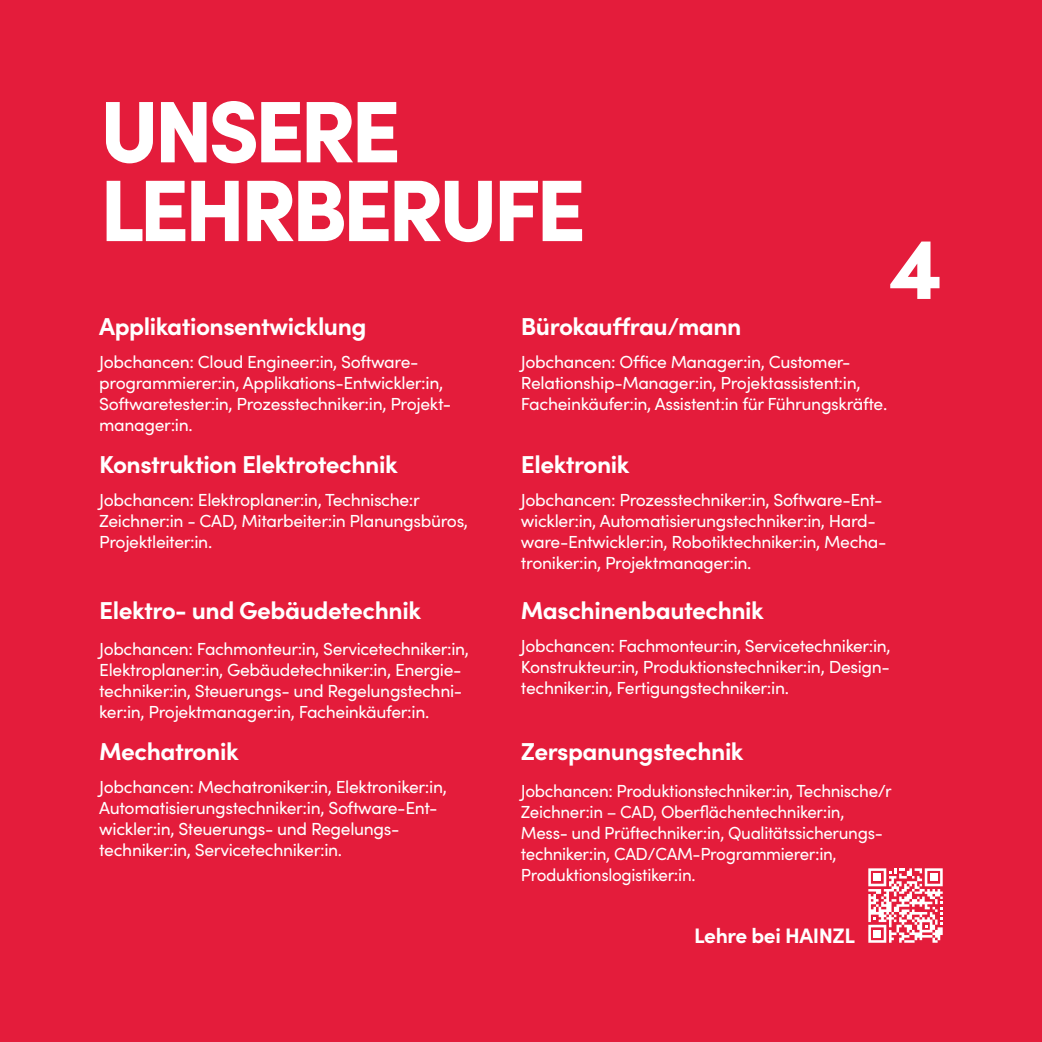
<style>
.page{position:relative;width:1042px;height:1042px;background:#e41c3b}
.page>*{position:absolute;margin:0;border:0;box-sizing:border-box;transform-origin:0 0}
.t1{font:900 87.5px "Sofia Pro";letter-spacing:-.06em;color:#fff}
.Produktheadline{font:700 24.5px "Sofia Pro";letter-spacing:-.02em;color:#fff}
.Produktheadline-2{font:700 21px "Sofia Pro";letter-spacing:-.02em;color:#fff}
.Subheadline{font:17.5px/21px "Sofia Pro";letter-spacing:-.02em;color:#fff}
</style>
<div class="page">
<svg style="left:868px;top:868px;width:75px;height:75px"></svg>
<div style="left:873px;top:873px;width:8px;height:8px;background:#fff"></div>
<div style="left:930px;top:873px;width:7px;height:8px;background:#fff"></div>
<div style="left:873px;top:930px;width:8px;height:7px;background:#fff"></div>
<p class="t1" style="left:100px;top:63px;width:303px">UNSERE</p>
<p class="t1" style="left:100px;top:142px;width:488px">LEHRBERUFE</p>
<p class="t1" style="left:889px;top:199px;width:55px">4</p>
<p class="Produktheadline" style="left:99px;top:308px;width:269px">Applikationsentwicklung</p>
<p class="Subheadline" style="left:99px;top:351px;width:354px">Jobchancen: Cloud Engineer:in, Software&shy;programmierer:in, Applikations-Entwickler:in, Softwaretester:in, Prozesstechniker:in, Projekt&shy;manager:in.</p>
<p class="Subheadline" style="left:521px;top:351px;width:368px">Jobchancen: Office Manager:in, Customer-<br>Relationship-Manager:in, Projektassistent:in,<br>Facheinkäufer:in, Assistent:in für Führungskräfte.</p>
<p class="Produktheadline" style="left:521px;top:308px;width:222px">Bürokauffrau/mann</p>
<p class="Produktheadline" style="left:99px;top:446px;width:300px">Konstruktion Elektrotechnik</p>
<p class="Subheadline" style="left:99px;top:489px;width:370px">Jobchancen: Elektroplaner:in, Technische:r<br>Zeichner:in - CAD, Mitarbeiter:in Planungsbüros,<br>Projektleiter:in.</p>
<p class="Produktheadline" style="left:99px;top:591px;width:323px">Elektro- und Gebäudetechnik</p>
<p class="Subheadline" style="left:99px;top:637px;width:371px">Jobchancen: Fachmonteur:in, Servicetechniker:in, Elektroplaner:in, Gebäudetechniker:in, Energie&shy;techniker:in, Steuerungs- und Regelungstechni&shy;ker:in, Projektmanager:in, Facheinkäufer:in.</p>
<p class="Produktheadline" style="left:99px;top:732px;width:141px">Mechatronik</p>
<p class="Subheadline" style="left:99px;top:775px;width:349px">Jobchancen: Mechatroniker:in, Elektroniker:in, Automatisierungstechniker:in, Software-Ent&shy;wickler:in, Steuerungs- und Regelungs&shy;techniker:in, Servicetechniker:in.</p>
<p class="Produktheadline" style="left:521px;top:446px;width:110px">Elektronik</p>
<p class="Subheadline" style="left:521px;top:489px;width:367px">Jobchancen: Prozesstechniker:in, Software-Ent&shy;wickler:in, Automatisierungstechniker:in, Hard&shy;ware-Entwickler:in, Robotiktechniker:in, Mecha&shy;troniker:in, Projektmanager:in.</p>
<p class="Produktheadline" style="left:521px;top:591px;width:244px">Maschinenbautechnik</p>
<p class="Subheadline" style="left:521px;top:634px;width:371px;text-align:justify">Jobchancen: Fachmonteur:in, Servicetechniker:in, Konstrukteur:in, Produktionstechniker:in, Design&shy;techniker:in, Fertigungstechniker:in.</p>
<p class="Produktheadline" style="left:521px;top:732px;width:224px">Zerspanungstechnik</p>
<p class="Subheadline" style="left:521px;top:779px;width:372px">Jobchancen: Produktionstechniker:in, Technische/r Zeichner:in – CAD, Oberflächentechniker:in, Mess- und Prüftechniker:in, Qualitätssicherungs&shy;techniker:in, CAD/CAM-Programmierer:in, Produktionslogistiker:in.</p>
<p class="Produktheadline-2" style="left:694px;top:919px;width:162px">Lehre bei HAINZL</p>
</div>
